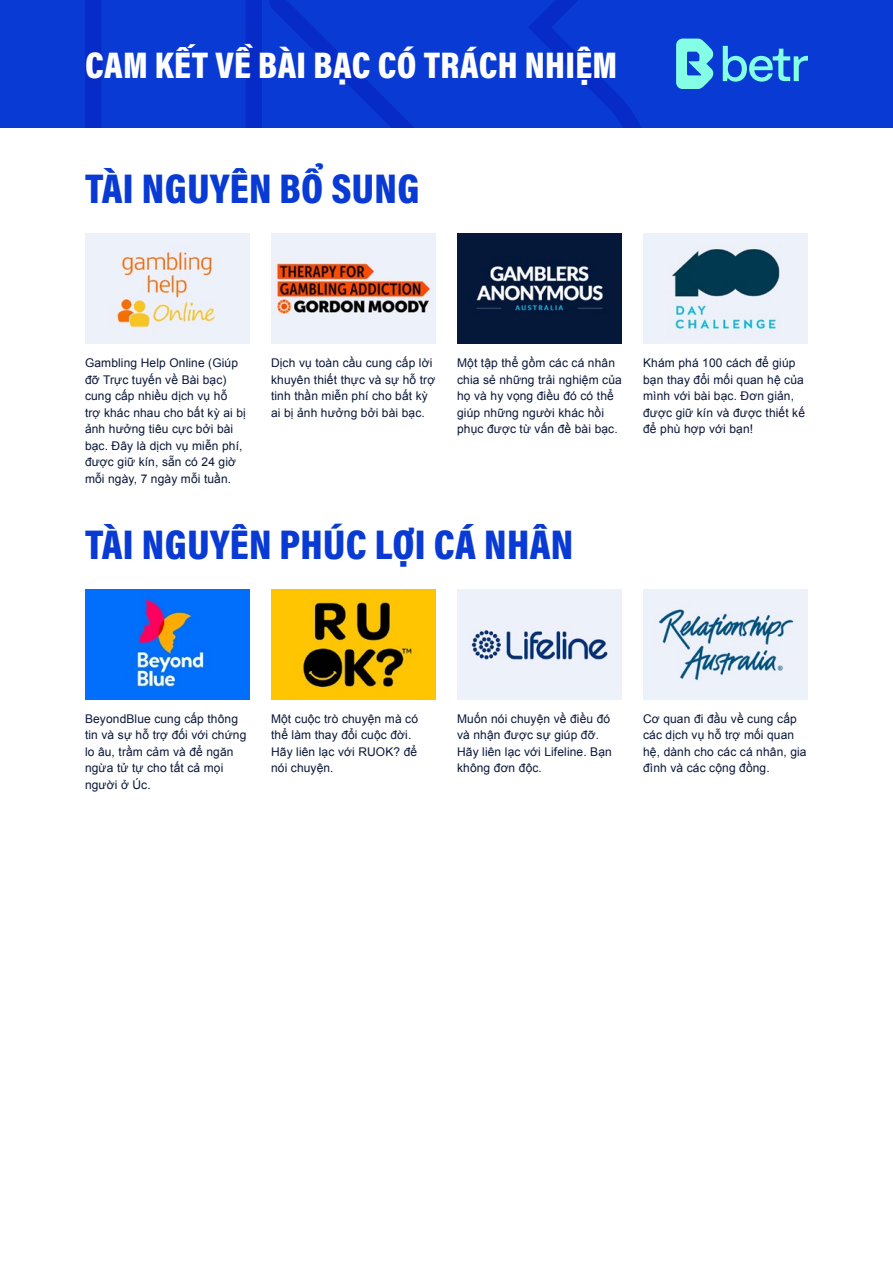
<style>
.page{position:relative;width:893px;height:1263px;background:#fff}
.page>*{position:absolute;margin:0;border:0;box-sizing:border-box;transform-origin:0 0}
.t1{font:900 42px "Acumin Pro Cond";letter-spacing:.01em;color:#093ad3}
.t2{font:900 37.5px "Acumin Pro Cond";letter-spacing:.01em;color:#fff}
.t3{font:12px/16.5px "Arial";letter-spacing:.01em;color:#0a1738}
</style>
<div class="page">
<div style="left:0;top:0;width:893px;height:128px;background:#093ad3"></div>
<svg style="left:85px;top:0;width:556px;height:128px"></svg>
<svg style="left:676px;top:39px;width:38px;height:50px"></svg>
<svg style="left:723px;top:46px;width:85px;height:36px"></svg>
<img style="left:643px;top:233px;width:165px;height:110px">
<img style="left:85px;top:589px;width:165px;height:110px">
<img style="left:457px;top:233px;width:165px;height:110px">
<img style="left:85px;top:233px;width:165px;height:110px">
<img style="left:271px;top:233px;width:165px;height:110px">
<img style="left:457px;top:589px;width:165px;height:110px">
<img style="left:271px;top:589px;width:165px;height:110px">
<img style="left:643px;top:589px;width:165px;height:110px">
<h2 class="t2" style="left:85px;top:40px;width:534px">CAM KẾT VỀ BÀI BẠC CÓ TRÁCH NHIỆM</h2>
<h1 class="t1" style="left:85px;top:162px;width:336px">TÀI NGUYÊN BỔ SUNG</h1>
<p class="t3" style="left:85px;top:355px;width:162px">Gambling Help Online (Giúp đỡ Trực tuyến về Bài bạc) cung cấp nhiều dịch vụ hỗ<br>trợ khác nhau cho bất kỳ ai bị ảnh hưởng tiêu cực bởi bài bạc. Đây là dịch vụ miễn phí, được giữ kín, sẵn có 24 giờ mỗi ngày, 7 ngày mỗi tuần.</p>
<p class="t3" style="left:271px;top:355px;width:166px">Dịch vụ toàn cầu cung cấp lời khuyên thiết thực và sự hỗ trợ tinh thần miễn phí cho bất kỳ ai bị ảnh hưởng bởi bài bạc.</p>
<p class="t3" style="left:457px;top:355px;width:166px">Một tập thể gồm các cá nhân chia sẻ những trải nghiệm của họ và hy vọng điều đó có thể giúp những người khác hồi phục được từ vấn đề bài bạc.</p>
<p class="t3" style="left:643px;top:355px;width:163px">Khám phá 100 cách để giúp bạn thay đổi mối quan hệ của mình với bài bạc. Đơn giản, được giữ kín và được thiết kế để phù hợp với bạn!</p>
<h1 class="t1" style="left:85px;top:517px;width:490px">TÀI NGUYÊN PHÚC LỢI CÁ NHÂN</h1>
<p class="t3" style="left:85px;top:710px;width:163px">BeyondBlue cung cấp thông tin và sự hỗ trợ đối với chứng lo âu, trầm cảm và để ngăn ngừa tử tự cho tất cả mọi người ở Úc.</p>
<p class="t3" style="left:271px;top:710px;width:148px">Một cuộc trò chuyện mà có thể làm thay đổi cuộc đời.<br>Hãy liên lạc với RUOK? để nói chuyện.</p>
<p class="t3" style="left:457px;top:710px;width:156px">Muốn nói chuyện về điều đó và nhận được sự giúp đỡ.<br>Hãy liên lạc với Lifeline. Bạn không đơn độc.</p>
<p class="t3" style="left:643px;top:710px;width:165px">Cơ quan đi đầu về cung cấp các dịch vụ hỗ trợ mối quan hệ, dành cho các cá nhân, gia đình và các cộng đồng.</p>
</div>
